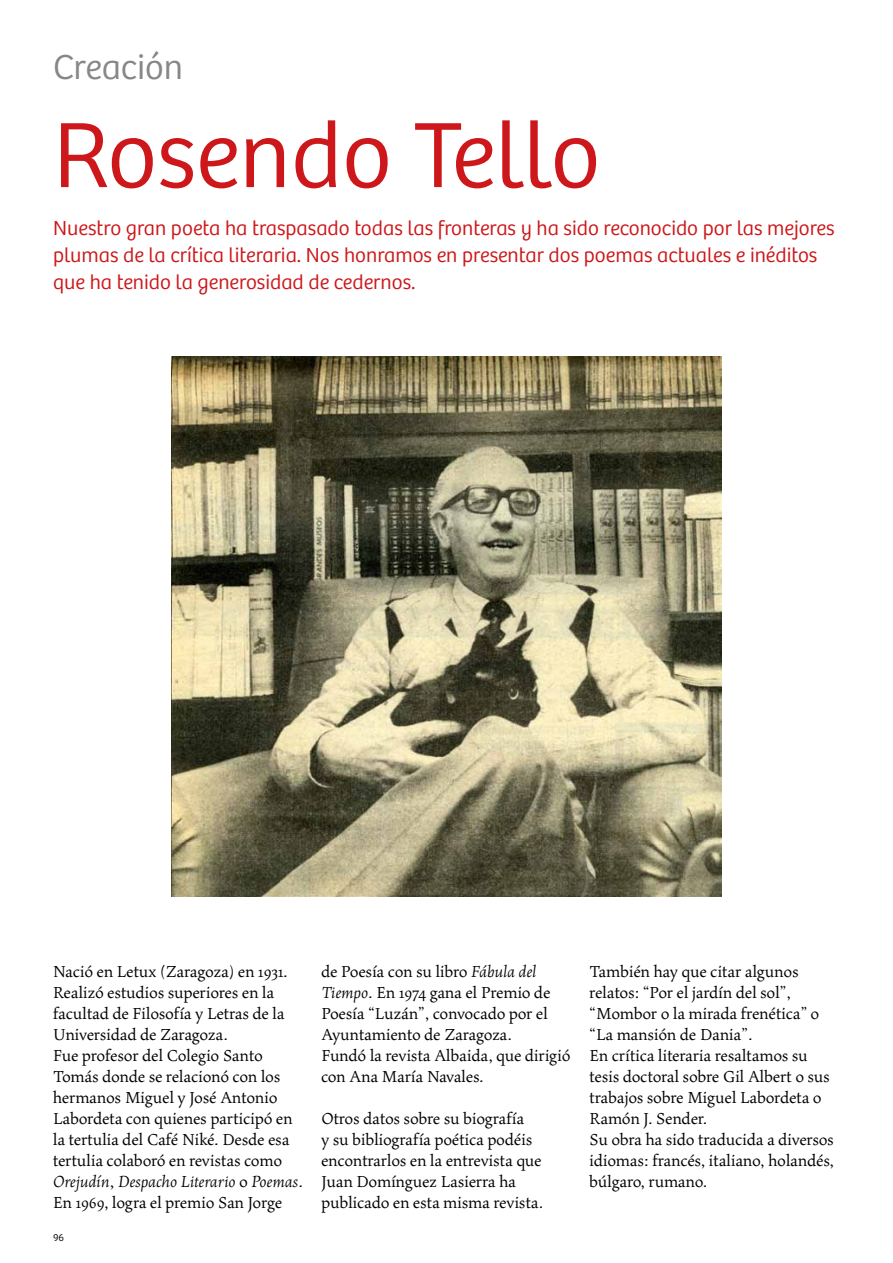
<style>
.page{position:relative;width:893px;height:1263px;background:#fff}
.page>*{position:absolute;margin:0;border:0;box-sizing:border-box;transform-origin:0 0}
.t1{font:300 96px "Bree";letter-spacing:-.005em;color:#cd171a}
.t2{font:300 36px "Bree";color:#878787}
.t3{font:300 21px/27px "Bree";color:#cd171a}
.t4{font:18px/21px "Maiola Pro";color:#000}
.t5{font:300 10.5px "Bree";color:#000}
.s1{font-style:italic}
</style>
<div class="page">
<img style="left:171px;top:356px;width:550px;height:540px">
<h2 class="t2" style="left:53px;top:47px;width:132px">Creación</h2>
<h1 class="t1" style="left:53px;top:100px;width:549px">Rosendo Tello</h1>
<p class="t3" style="left:53px;top:215px;width:783px">Nuestro gran poeta ha traspasado todas las fronteras y ha sido reconocido por las mejores plumas de la crítica literaria. Nos honramos en presentar dos poemas actuales e inéditos que ha tenido la generosidad de cedernos.</p>
<p class="t4" style="left:53px;top:962px;width:251px">Nació en Letux (Zaragoza) en 1931.<br>Realizó estudios superiores en la facultad de Filosofía y Letras de la Universidad de Zaragoza.<br>Fue profesor del Colegio Santo Tomás donde se relacionó con los hermanos Miguel y José Antonio Labordeta con quienes participó en la tertulia del Café Niké. Desde esa tertulia colaboró en revistas como <span class="s1">Orejudín</span>, <span class="s1">Despacho Literario</span> o <span class="s1">Poemas</span>.<br>En 1969, logra el premio San Jorge</p>
<p class="t4" style="left:321px;top:962px;width:251px">de Poesía con su libro <span class="s1">Fábula del<br>Tiempo</span>. En 1974 gana el Premio de<br>Poesía “Luzán”, convocado por el<br>Ayuntamiento de Zaragoza.<br>Fundó la revista Albaida, que dirigió con Ana María Navales.</p>
<p class="t4" style="left:321px;top:1109px;width:224px">Otros datos sobre su biografía<br>y su bibliografía poética podéis encontrarlos en la entrevista que<br>Juan Domínguez Lasierra ha publicado en esta misma revista.</p>
<p class="t5" style="left:53px;top:1231px;width:13px">96</p>
<p class="t4" style="left:590px;top:962px;width:246px">También hay que citar algunos relatos: “Por el jardín del sol”, “Mombor o la mirada frenética” o “La mansión de Dania”.<br>En crítica literaria resaltamos su tesis doctoral sobre Gil Albert o sus trabajos sobre Miguel Labordeta o<br>Ramón J. Sender.<br>Su obra ha sido traducida a diversos idiomas: francés, italiano, holandés, búlgaro, rumano.</p>
</div>
